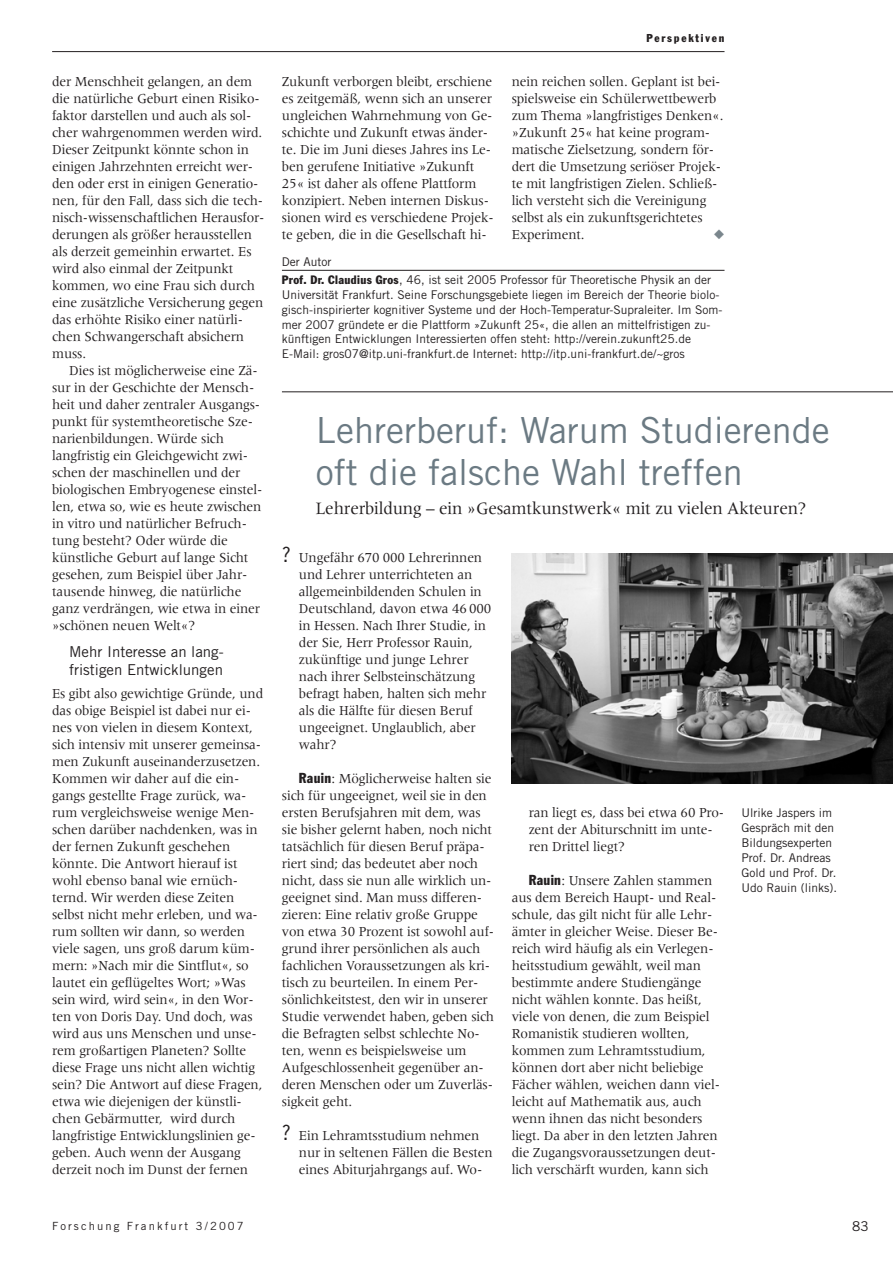
<style>
.page{position:relative;width:893px;height:1263px;background:#fff}
.page>*{position:absolute;margin:0;border:0;box-sizing:border-box;transform-origin:0 0}
.t1{font:36px/42px "Trade Gothic";color:#6b7a83}
.t2{font:18px "Meridien";letter-spacing:-.01em;color:#231f20;scale:.95 1}
.t3{font:15px/18px "Trade Gothic";color:#231f20}
.t4{font:14.25px/17px "Meridien";letter-spacing:-.01em;color:#231f20;scale:.95 1}
.t5{font:13.5px "Trade Gothic";color:#231f20}
.t6{font:12px/14.9px "Trade Gothic";color:#231f20}
.t7{font:11.25px "Trade Gothic";letter-spacing:.185em;color:#231f20}
.t8{font:condensed 11.25px "Franklin Gothic";letter-spacing:.16em;color:#231f20}
.s1{font-family:"Franklin Gothic";font-stretch:condensed}
.s2{font-family:"Trade Gothic";font-size:21px}
</style>
<div class="page">
<hr style="left:282px;top:270px;width:442px;height:1px;background:#231f20">
<hr style="left:52px;top:51px;width:672px;height:1px;background:#231f20">
<img style="left:511px;top:553px;width:381px;height:230px">
<hr style="left:282px;top:391px;width:610px;height:1px;background:#231f20">
<p class="t4" style="left:52px;top:74px;width:225px">der Menschheit gelangen, an dem die natürliche Geburt einen Risiko&shy;faktor darstellen und auch als sol&shy;cher wahrgenommen werden wird.<br>Dieser Zeitpunkt könnte schon in einigen Jahrzehnten erreicht wer&shy;den oder erst in einigen Generatio&shy;nen, für den Fall, dass sich die tech&shy;nisch-wissenschaftlichen Herausfor&shy;derungen als größer herausstellen als derzeit gemeinhin erwartet. Es wird also einmal der Zeitpunkt kommen, wo eine Frau sich durch eine zusätzliche Versicherung gegen das erhöhte Risiko einer natürli&shy;chen Schwangerschaft absichern muss.</p>
<p class="t4" style="left:52px;top:363px;width:223px;text-indent:17px">Dies ist möglicherweise eine Zä&shy;sur in der Geschichte der Mensch&shy;heit und daher zentraler Ausgangs&shy;punkt für systemtheoretische Sze&shy;narienbildungen. Würde sich langfristig ein Gleichgewicht zwi&shy;schen der maschinellen und der biologischen Embryogenese einstel&shy;len, etwa so, wie es heute zwischen in vitro und natürlicher Befruch&shy;tung besteht? Oder würde die künstliche Geburt auf lange Sicht gesehen, zum Beispiel über Jahr&shy;tausende hinweg, die natürliche ganz verdrängen, wie etwa in einer »schönen neuen Welt«?</p>
<p class="t3" style="left:69px;top:643px;width:156px">Mehr Interesse an lang&shy;fristigen Entwicklungen</p>
<p class="t4" style="left:52px;top:686px;width:224px">Es gibt also gewichtige Gründe, und das obige Beispiel ist dabei nur ei&shy;nes von vielen in diesem Kontext, sich intensiv mit unserer gemeinsa&shy;men Zukunft auseinanderzusetzen.<br>Kommen wir daher auf die ein&shy;gangs gestellte Frage zurück, wa&shy;rum vergleichsweise wenige Men&shy;schen darüber nachdenken, was in der fernen Zukunft geschehen könnte. Die Antwort hierauf ist wohl ebenso banal wie ernüch&shy;ternd. Wir werden diese Zeiten selbst nicht mehr erleben, und wa&shy;rum sollten wir dann, so werden viele sagen, uns groß darum küm&shy;mern: »Nach mir die Sintflut«, so lautet ein geflügeltes Wort; »Was sein wird, wird sein«, in den Wor&shy;ten von Doris Day. Und doch, was wird aus uns Menschen und unse&shy;rem großartigen Planeten? Sollte diese Frage uns nicht allen wichtig sein? Die Antwort auf diese Fragen, etwa wie diejenigen der künstli&shy;chen Gebärmutter, wird durch langfristige Entwicklungslinien ge&shy;geben. Auch wenn der Ausgang derzeit noch im Dunst der fernen</p>
<p class="t8" style="left:646px;top:34px;width:80px">Perspektiven</p>
<p class="t4" style="left:282px;top:74px;width:224px">Zukunft verborgen bleibt, erschiene es zeitgemäß, wenn sich an unserer ungleichen Wahrnehmung von Ge&shy;schichte und Zukunft etwas änder&shy;te. Die im Juni dieses Jahres ins Le&shy;ben gerufene Initiative »Zukunft 25« ist daher als offene Plattform konzipiert. Neben internen Diskus&shy;sionen wird es verschiedene Projek&shy;te geben, die in die Gesellschaft hi-</p>
<p class="t4" style="left:511px;top:74px;width:224px">nein reichen sollen. Geplant ist bei&shy;spielsweise ein Schülerwettbewerb zum Thema »langfristiges Denken«. »Zukunft 25« hat keine program&shy;matische Zielsetzung, sondern för&shy;dert die Umsetzung seriöser Projek&shy;te mit langfristigen Zielen. Schließ&shy;lich versteht sich die Vereinigung selbst als ein zukunftsgerichtetes Experiment.</p>
<p class="t6" style="left:282px;top:253px;width:430px;line-height:18.1px">Der Autor<br><span class="s1">Prof. Dr. Claudius Gros</span>, 46, ist seit 2005 Professor für Theoretische Physik an der</p>
<p class="t6" style="left:282px;top:288px;width:442px">Universität Frankfurt. Seine Forschungsgebiete liegen im Bereich der Theorie biolo&shy;gisch-inspirierter kognitiver Systeme und der Hoch-Temperatur-Supraleiter. Im Som&shy;mer 2007 gründete er die Plattform »Zukunft 25«, die allen an mittelfristigen zu&shy;künftigen Entwicklungen Interessierten offen steht: http://verein.zukunft25.de E-Mail: gros07@itp.uni-frankfurt.de Internet: http://itp.uni-frankfurt.de/~gros</p>
<h1 class="t1" style="left:316px;top:412px;width:515px">Lehrerberuf: Warum Studierende oft die falsche Wahl treffen</h1>
<p class="t2" style="left:316px;top:501px;width:517px">Lehrerbildung – ein »Gesamtkunstwerk« mit zu vielen Akteuren?</p>
<p class="t4" style="left:299px;top:550px;width:204px;text-indent:-17px"><span class="s2">?</span> Ungefähr 670 000 Lehrerinnen und Lehrer unterrichteten an allgemeinbildenden Schulen in<br>Deutschland, davon etwa 46 000 in Hessen. Nach Ihrer Studie, in der Sie, Herr Professor Rauin, zukünftige und junge Lehrer nach ihrer Selbsteinschätzung befragt haben, halten sich mehr als die Hälfte für diesen Beruf ungeeignet. Unglaublich, aber wahr?</p>
<p class="t4" style="left:282px;top:771px;width:225px;text-indent:17px"><span class="s1">Rauin</span>: Möglicherweise halten sie sich für ungeeignet, weil sie in den ersten Berufsjahren mit dem, was sie bisher gelernt haben, noch nicht tatsächlich für diesen Beruf präpa&shy;riert sind; das bedeutet aber noch nicht, dass sie nun alle wirklich un&shy;geeignet sind. Man muss differen&shy;zieren: Eine relativ große Gruppe von etwa 30 Prozent ist sowohl auf&shy;grund ihrer persönlichen als auch fachlichen Voraussetzungen als kri&shy;tisch zu beurteilen. In einem Per&shy;sönlichkeitstest, den wir in unserer Studie verwendet haben, geben sich die Befragten selbst schlechte No&shy;ten, wenn es beispielsweise um Aufgeschlossenheit gegenüber an&shy;deren Menschen oder um Zuverläs&shy;sigkeit geht.</p>
<p class="t4" style="left:299px;top:1128px;width:205px;text-indent:-17px"><span class="s2">?</span> Ein Lehramtsstudium nehmen nur in seltenen Fällen die Besten eines Abiturjahrgangs auf. Wo-</p>
<p class="t4" style="left:528px;top:805px;width:207px">ran liegt es, dass bei etwa 60 Pro&shy;zent der Abiturschnitt im unte&shy;ren Drittel liegt?</p>
<p class="t4" style="left:511px;top:873px;width:220px;text-indent:17px"><span class="s1">Rauin</span>: Unsere Zahlen stammen aus dem Bereich Haupt- und Real&shy;schule, das gilt nicht für alle Lehr&shy;ämter in gleicher Weise. Dieser Be&shy;reich wird häufig als ein Verlegen&shy;heitsstudium gewählt, weil man bestimmte andere Studiengänge nicht wählen konnte. Das heißt, viele von denen, die zum Beispiel<br>Romanistik studieren wollten, kommen zum Lehramtsstudium, können dort aber nicht beliebige<br>Fächer wählen, weichen dann viel&shy;leicht auf Mathematik aus, auch wenn ihnen das nicht besonders liegt. Da aber in den letzten Jahren die Zugangsvoraussetzungen deut&shy;lich verschärft wurden, kann sich</p>
<p class="t6" style="left:741px;top:806px;width:97px">Ulrike Jaspers im<br>Gespräch mit den<br>Bildungsexperten<br>Prof. Dr. Andreas<br>Gold und Prof. Dr.<br>Udo Rauin (links).</p>
<p class="t7" style="left:52px;top:1221px;width:193px">Forschung Frankfurt 3/2007</p>
<p class="t5" style="left:851px;top:1221px;width:18px">83</p>
</div>
